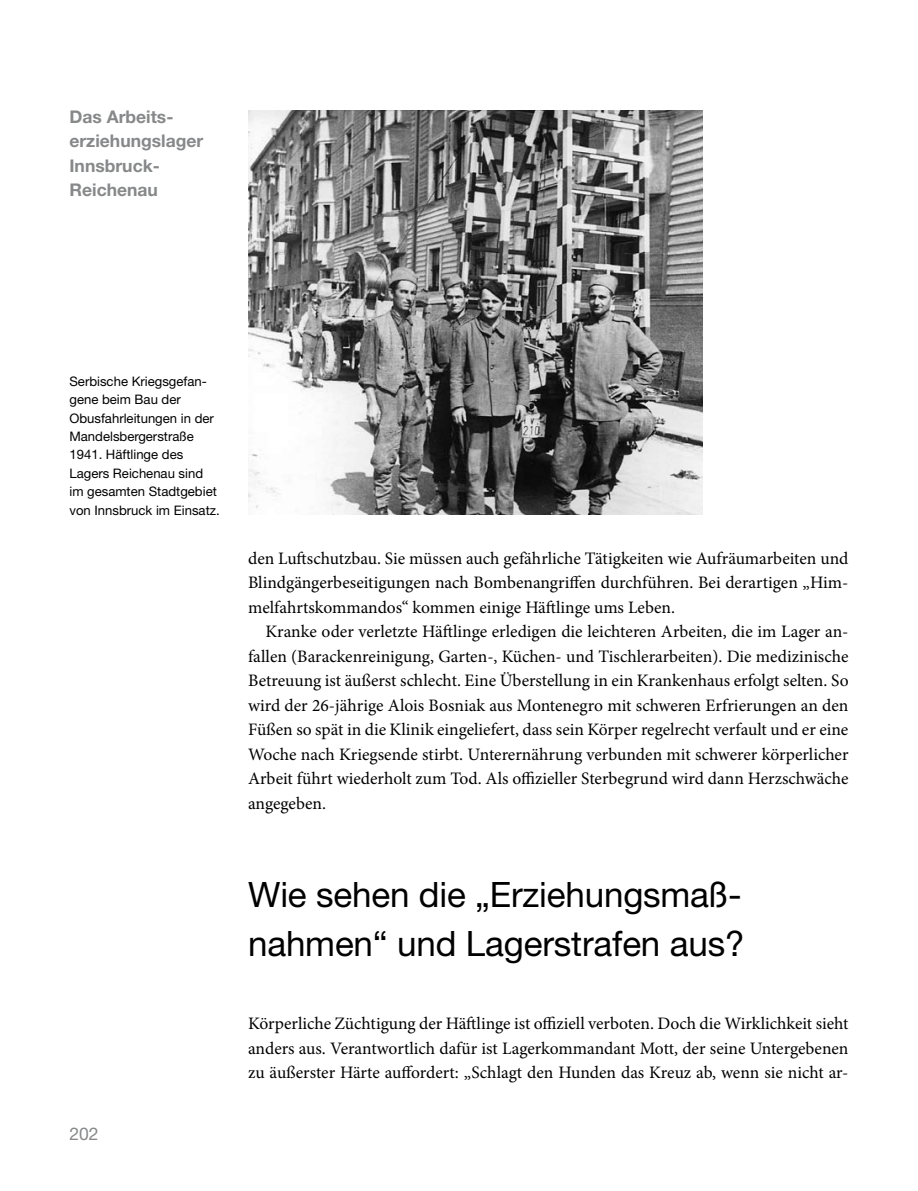
<style>
.page{position:relative;width:918px;height:1191px;background:#fff}
.page>*{position:absolute;margin:0;border:0;box-sizing:border-box;transform-origin:0 0}
.t1{font:35px/49px "Helvetica Neue";letter-spacing:-.005em;color:#000}
.t2{font:17.5px/24.5px "Minion Pro";color:#000;text-align:justify}
.t3{font:700 17.5px/24.5px "Helvetica Neue";color:#878889}
.t4{font:17.5px "Helvetica Neue";color:#878889}
.t5{font:13.12px/18.4px "Helvetica Neue";color:#000}
</style>
<div class="page">
<img style="left:248px;top:110px;width:455px;height:405px">
<p class="t3" style="left:69px;top:104px;width:135px">Das Arbeits&shy;erziehungslager<br>Innsbruck-<br>Reichenau</p>
<p class="t5" style="left:69px;top:372px;width:152px">Serbische Kriegsgefan&shy;ge-ne beim Bau der<br>Obus-fahrleitungen in der<br>Man-dels-ber-ger-straße<br>1941. Häftlinge des<br>Lagers Reichenau sind im gesamten Stadtgebiet von Innsbruck im Einsatz.</p>
<p class="t4" style="left:69px;top:1123px;width:31px">202</p>
<p class="t2" style="left:248px;top:546px;width:602px">den Luftschutzbau. Sie müssen auch gefährliche Tätigkeiten wie Aufräumarbeiten und Blindgängerbeseitigungen nach Bombenangriffen durchführen. Bei derartigen „Him&shy;melfahrtskommandos“ kommen einige Häftlinge ums Leben.</p>
<p class="t2" style="left:248px;top:619px;width:602px;text-indent:18px">Kranke oder verletzte Häftlinge erledigen die leichteren Arbeiten, die im Lager an&shy;fallen (Barackenreinigung, Garten-, Küchen- und Tischlerarbeiten). Die medizinische Betreuung ist äußerst schlecht. Eine Überstellung in ein Krankenhaus erfolgt selten. So wird der 26-jährige Alois Bosniak aus Montenegro mit schweren Erfrierungen an den Füßen so spät in die Klinik eingeliefert, dass sein Körper regelrecht verfault und er eine Woche nach Kriegsende stirbt. Unterernährung verbunden mit schwerer körperlicher Arbeit führt wiederholt zum Tod. Als offizieller Sterbegrund wird dann Herzschwäche angegeben.</p>
<h1 class="t1" style="left:248px;top:869px;width:498px">Wie sehen die „Erziehungsmaß&shy;nahmen“ und Lagerstrafen aus?</h1>
<p class="t2" style="left:248px;top:1011px;width:602px">Körperliche Züchtigung der Häftlinge ist offiziell verboten. Doch die Wirklichkeit sieht anders aus. Verantwortlich dafür ist Lagerkommandant Mott, der seine Untergebenen zu äußerster Härte auffordert: „Schlagt den Hunden das Kreuz ab, wenn sie nicht ar-</p>
</div>
